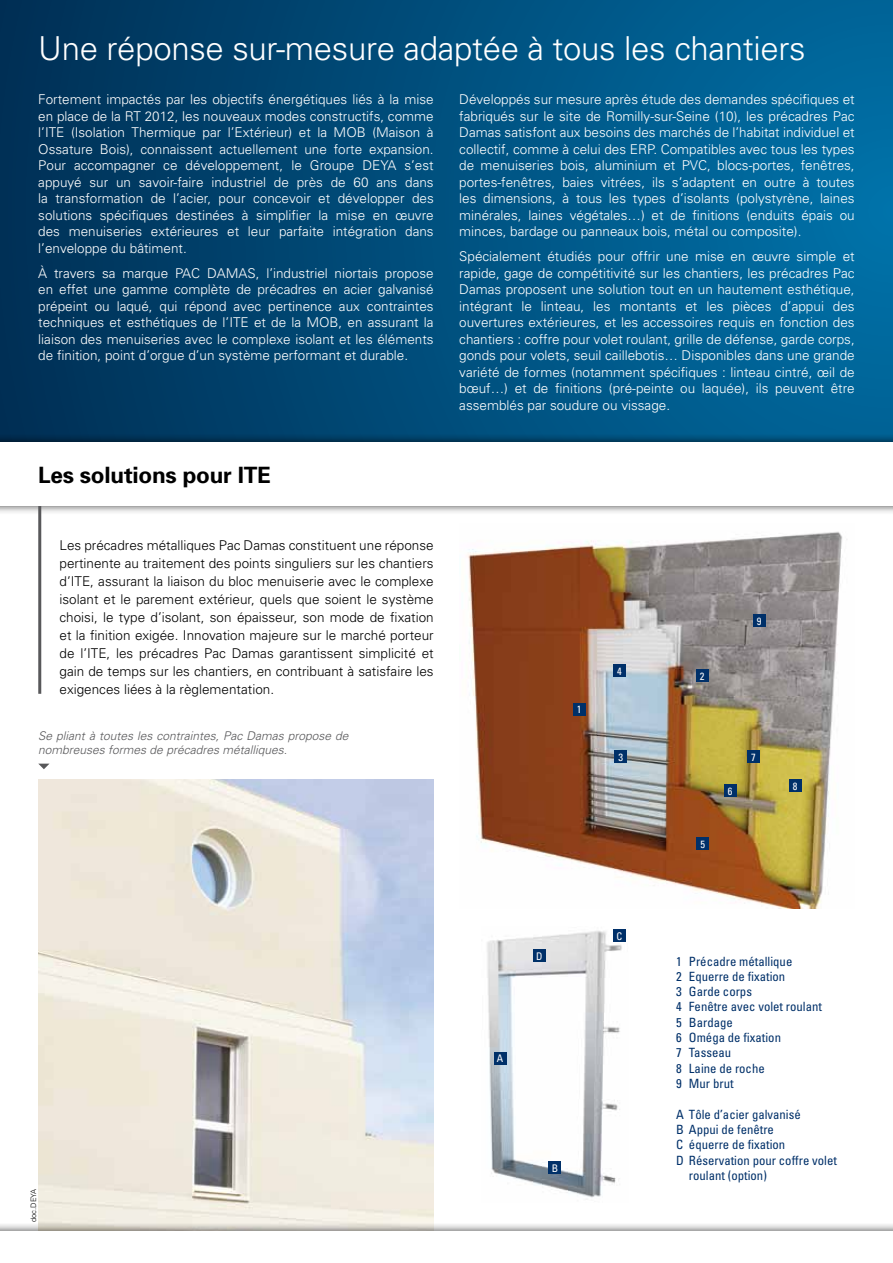
<style>
.page{position:relative;width:893px;height:1263px;background:#fff}
.page>*{position:absolute;margin:0;border:0;box-sizing:border-box;transform-origin:0 0}
.t1{font:300 33px "Univers";letter-spacing:-.01em;color:#fff}
.t2{font:700 22.5px "Univers";letter-spacing:-.01em;color:#000}
.t3{font:300 13.5px/16.5px "Univers";color:#fff;text-align:justify}
.t4{font:300 13.5px/18px "Univers";color:#000;text-align:justify}
.t5{font:condensed 12.75px/15.3px "Univers";color:#003069}
.t6{font:italic 300 12px/13.5px "Univers";color:#58585a}
.t7{font:condensed 10.5px "Univers";color:#fff}
.t8{font:300 7.5px "Univers";color:#000}
</style>
<div class="page">
<div style="left:0;top:0;width:893px;height:442px;background:linear-gradient(to right,#003056,#006ea5)"></div>
<img style="left:38px;top:779px;width:396px;height:443px">
<div style="left:0;top:433px;width:893px;height:82px;background:#000;opacity:.75"></div>
<div style="left:0;top:442px;width:893px;height:64px;background:#fff"></div>
<div style="left:0;top:1222px;width:893px;height:41px;background:#000;opacity:.75"></div>
<div style="left:0;top:1231px;width:893px;height:32px;background:#fff"></div>
<img style="left:468px;top:531px;width:375px;height:378px">
<img style="left:487px;top:931px;width:135px;height:267px">
<hr style="left:38px;top:506px;width:3px;height:188px;background:#58585a">
<svg style="left:38px;top:764px;width:11px;height:5px"></svg>
<div style="left:573px;top:703px;width:12px;height:12px;background:#003069"></div>
<div style="left:613px;top:664px;width:13px;height:13px;background:#003069"></div>
<div style="left:696px;top:669px;width:12px;height:13px;background:#003069"></div>
<div style="left:753px;top:614px;width:12px;height:13px;background:#003069"></div>
<div style="left:614px;top:750px;width:13px;height:13px;background:#003069"></div>
<div style="left:747px;top:750px;width:13px;height:13px;background:#003069"></div>
<div style="left:789px;top:779px;width:12px;height:13px;background:#003069"></div>
<div style="left:696px;top:837px;width:13px;height:13px;background:#003069"></div>
<div style="left:724px;top:784px;width:12px;height:13px;background:#003069"></div>
<div style="left:494px;top:1052px;width:13px;height:12px;background:#003069"></div>
<div style="left:549px;top:1161px;width:12px;height:13px;background:#003069"></div>
<div style="left:613px;top:929px;width:13px;height:13px;background:#003069"></div>
<div style="left:533px;top:949px;width:13px;height:13px;background:#003069"></div>
<h1 class="t1" style="left:38px;top:29px;width:769px">Une réponse sur-mesure adaptée à tous les chantiers</h1>
<p class="t3" style="left:38px;top:91px;width:397px">Fortement impactés par les objectifs énergétiques liés à la mise en place de la RT 2012, les nouveaux modes constructifs, comme l’ITE (Isolation Thermique par l’Extérieur) et la MOB (Maison à Ossature Bois), connaissent actuellement une forte expansion.<br>Pour accompagner ce développement, le Groupe DEYA s’est appuyé sur un savoir-faire industriel de près de 60 ans dans la transformation de l’acier, pour concevoir et développer des solutions spécifiques destinées à simplifier la mise en œuvre des menuiseries extérieures et leur parfaite intégration dans l’enveloppe du bâtiment.</p>
<p class="t3" style="left:38px;top:265px;width:397px">À travers sa marque PAC DAMAS, l’industriel niortais propose en effet une gamme complète de précadres en acier galvanisé prépeint ou laqué, qui répond avec pertinence aux contraintes techniques et esthétiques de l’ITE et de la MOB, en assurant la liaison des menuiseries avec le complexe isolant et les éléments de finition, point d’orgue d’un système performant et durable.</p>
<h2 class="t2" style="left:38px;top:461px;width:234px">Les solutions pour ITE</h2>
<p class="t4" style="left:60px;top:536px;width:376px">Les précadres métalliques Pac Damas constituent une réponse pertinente au traitement des points singuliers sur les chantiers d’ITE, assurant la liaison du bloc menuiserie avec le complexe isolant et le parement extérieur, quels que soient le système choisi, le type d’isolant, son épaisseur, son mode de fixation et la finition exigée. Innovation majeure sur le marché porteur de l’ITE, les précadres Pac Damas garantissent simplicité et gain de temps sur les chantiers, en contribuant à satisfaire les exigences liées à la règlementation.</p>
<p class="t6" style="left:38px;top:729px;width:312px">Se pliant à toutes les contraintes, Pac Damas propose de nombreuses formes de précadres métalliques.</p>
<p class="t3" style="left:459px;top:91px;width:397px">Développés sur mesure après étude des demandes spécifiques et fabriqués sur le site de Romilly-sur-Seine (10), les précadres Pac Damas satisfont aux besoins des marchés de l’habitat individuel et collectif, comme à celui des ERP. Compatibles avec tous les types de menuiseries bois, aluminium et PVC, blocs-portes, fenêtres, portes-fenêtres, baies vitrées, ils s’adaptent en outre à toutes les dimensions, à tous les types d’isolants (polystyrène, laines minérales, laines végétales…) et de finitions (enduits épais ou minces, bardage ou panneaux bois, métal ou composite).</p>
<p class="t3" style="left:459px;top:248px;width:397px">Spécialement étudiés pour offrir une mise en œuvre simple et rapide, gage de compétitivité sur les chantiers, les précadres Pac Damas proposent une solution tout en un hautement esthétique, intégrant le linteau, les montants et les pièces d’appui des ouvertures extérieures, et les accessoires requis en fonction des chantiers : coffre pour volet roulant, grille de défense, garde corps, gonds pour volets, seuil caillebotis… Disponibles dans une grande variété de formes (notamment spécifiques : linteau cintré, œil de bœuf…) et de finitions (pré-peinte ou laquée), ils peuvent être assemblés par soudure ou vissage.</p>
<p class="t7" style="left:577px;top:703px;width:6px">1</p>
<p class="t7" style="left:617px;top:664px;width:6px">4</p>
<p class="t7" style="left:700px;top:669px;width:6px">2</p>
<p class="t7" style="left:757px;top:614px;width:6px">9</p>
<p class="t7" style="left:618px;top:750px;width:6px">3</p>
<p class="t7" style="left:751px;top:750px;width:6px">7</p>
<p class="t7" style="left:700px;top:838px;width:6px">5</p>
<p class="t7" style="left:728px;top:784px;width:6px">6</p>
<p class="t7" style="left:793px;top:779px;width:6px">8</p>
<p class="t8" style="left:29px;top:1222px;width:35px;rotate:-90deg">doc.DEYA</p>
<p class="t7" style="left:536px;top:949px;width:8px">D</p>
<p class="t7" style="left:497px;top:1052px;width:8px">A</p>
<p class="t7" style="left:552px;top:1161px;width:8px">B</p>
<p class="t7" style="left:616px;top:929px;width:6px">C</p>
<p class="t5" style="left:676px;top:953px;width:147px">1 Précadre métallique<br>2 Equerre de fixation<br>3 Garde corps<br>4 Fenêtre avec volet roulant<br>5 Bardage<br>6 Oméga de fixation<br>7 Tasseau<br>8 Laine de roche<br>9 Mur brut</p>
<p class="t5" style="left:676px;top:1106px;width:126px">A Tôle d’acier galvanisé</p>
<p class="t5" style="left:676px;top:1121px;width:99px">B Appui de fenêtre</p>
<p class="t5" style="left:676px;top:1137px;width:111px">C équerre de fixation</p>
<p class="t5" style="left:676px;top:1152px;width:162px">D Réservation pour coffre volet</p>
<p class="t5" style="left:689px;top:1167px;width:79px">roulant (option)</p>
</div>
